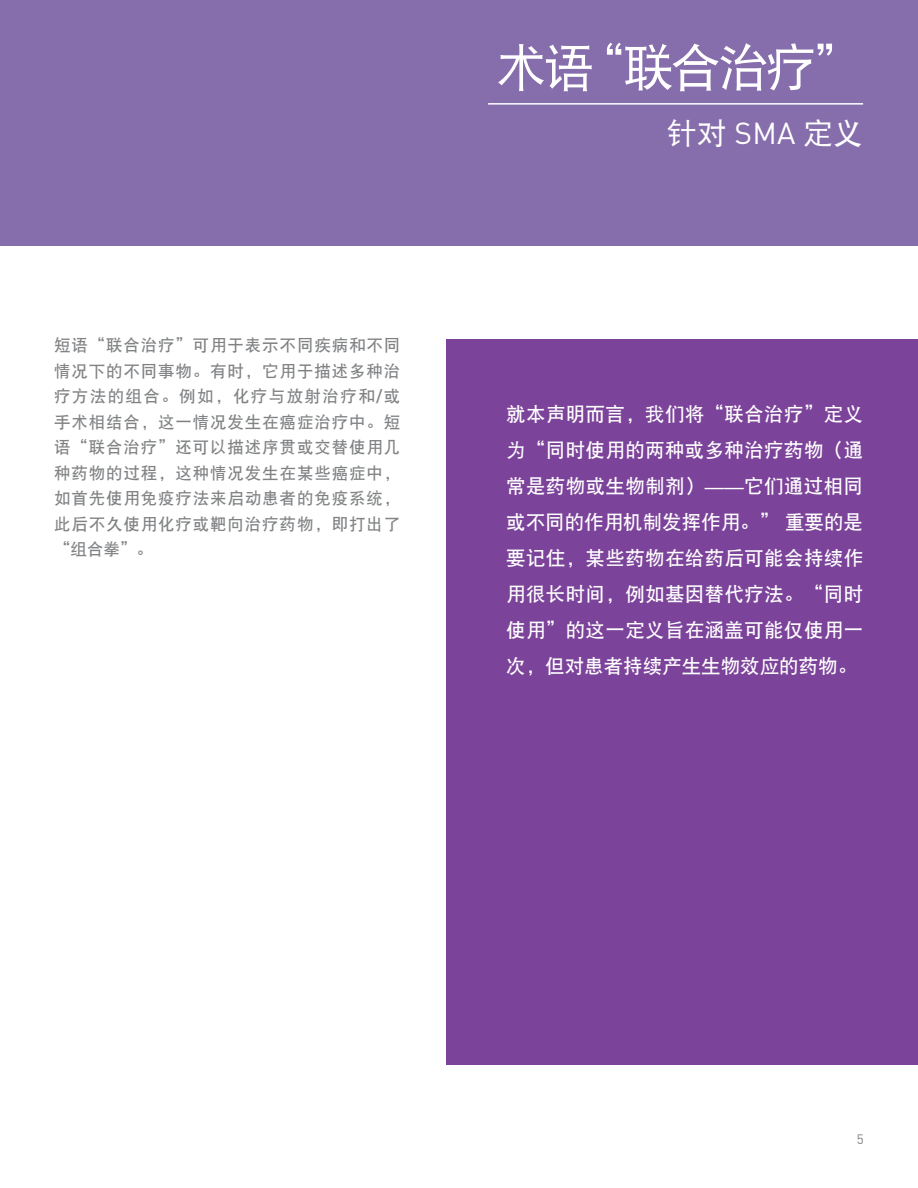
<style>
.page{position:relative;width:918px;height:1188px;background:#fff}
.page>*{position:absolute;margin:0;border:0;box-sizing:border-box;transform-origin:0 0}
.t1{font:51px "DF Hei W5";letter-spacing:-.07em;color:#fff}
.t2{font:30px "DF Hei W5";color:#fff}
.t3{font:19.5px/36px "DF Hei W7";letter-spacing:.02em;color:#fff;text-align:justify}
.t4{font:16.5px/25.5px "DF Hei W7";letter-spacing:.05em;color:#808284;text-align:justify}
.t5{font:13.5px "DINOT";color:#808284}
.s1{font-family:"DINOT";font-weight:500}
.s2{font-family:"DINOT"}
.s3{font-family:"Nexus Mix OT"}
</style>
<div class="page">
<div style="left:447px;top:339px;width:471px;height:726px;background:#7c439a"></div>
<div style="left:0;top:0;width:918px;height:246px;background:#866dab"></div>
<hr style="left:488px;top:103px;width:375px;height:2px;background:#fff">
<p class="t4" style="left:54px;top:333px;width:348px">短语“联合治疗”可用于表示不同疾病和不同情况下的不同事物。有时，它用于描述多种治疗方法的组合。例如，化疗与放射治疗和<span class="s1">/</span>或手术相结合，这一情况发生在癌症治疗中。短语“联合治疗”还可以描述序贯或交替使用几种药物的过程，这种情况发生在某些癌症中，如首先使用免疫疗法来启动患者的免疫系统，此后不久使用化疗或靶向治疗药物，即打出了“组合拳”。</p>
<h1 class="t1" style="left:496px;top:42px;width:369px">术语“联合治疗”</h1>
<h2 class="t2" style="left:667px;top:118px;width:198px">针对 <span class="s2">SMA</span> 定义</h2>
<p class="t3" style="left:506px;top:396px;width:358px">就本声明而言，我们将“联合治疗”定义为“同时使用的两种或多种治疗药物（通常是药物或生物制剂）<span class="s3">——</span>它们通过相同或不同的作用机制发挥作用。” 重要的是要记住，某些药物在给药后可能会持续作用很长时间，例如基因替代疗法。“同时使用”的这一定义旨在涵盖可能仅使用一次，但对患者持续产生生物效应的药物。</p>
<p class="t5" style="left:857px;top:1131px;width:9px">5</p>
</div>
